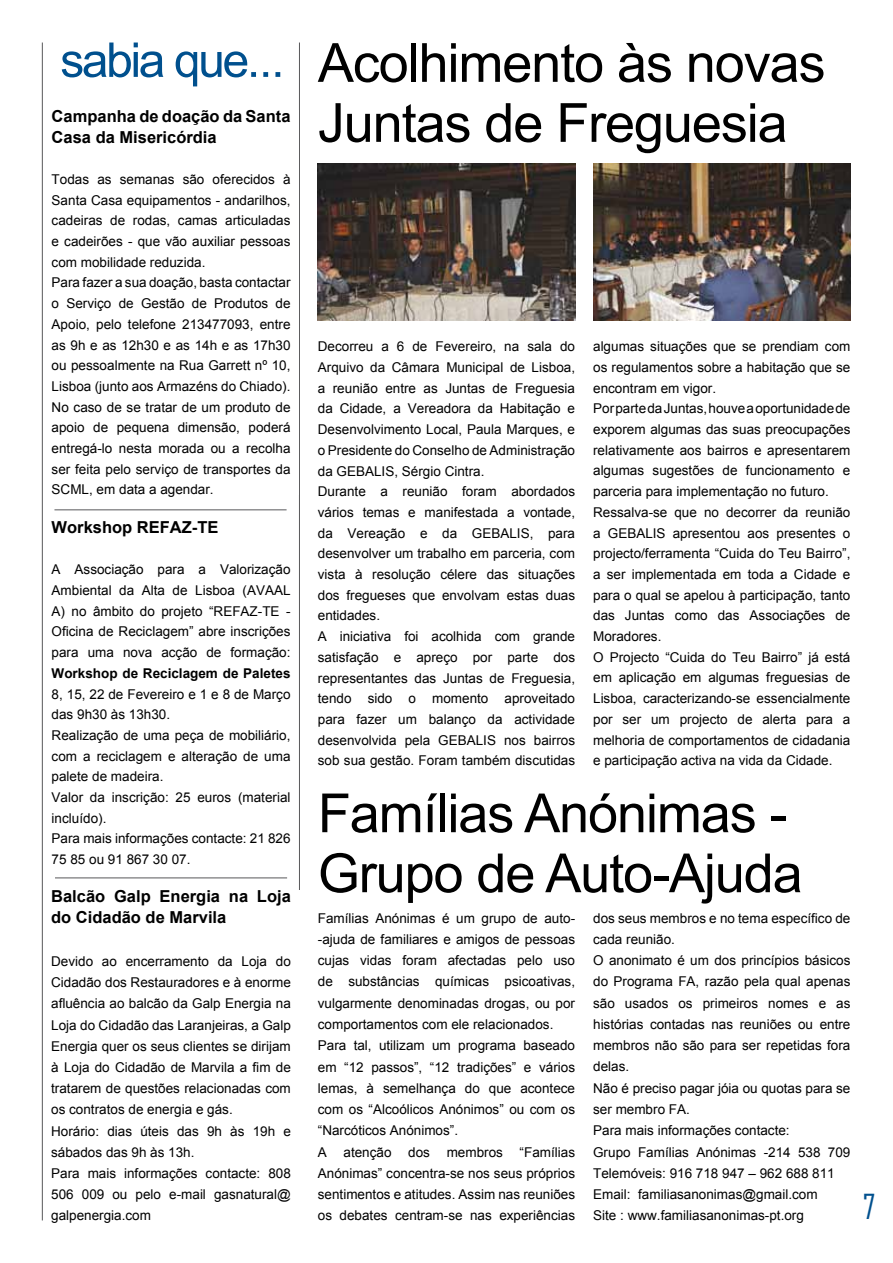
<style>
.page{position:relative;width:893px;height:1263px;background:#fff}
.page>*{position:absolute;margin:0;border:0;box-sizing:border-box;transform-origin:0 0}
.t1{font:54px/60px "Arial";letter-spacing:-.02em;color:#000}
.t2{font:33px "Agency FB";color:#00508e}
.t3{font:700 16.5px/21.1px "Arial";color:#000}
.t4{font:13.5px/20.7px "Arial";color:#000}
.t5{font:700 13.5px "Arial";color:#000}
</style>
<div class="page">
<hr style="left:299px;top:43px;width:1px;height:1177px;background:#58585a">
<hr style="left:42px;top:43px;width:1px;height:1177px;background:#58585a">
<hr style="left:55px;top:877px;width:232px;height:1px;background:#58585a">
<hr style="left:54px;top:509px;width:233px;height:1px;background:#58585a">
<img style="left:318px;top:163px;width:257px;height:157px">
<img style="left:593px;top:163px;width:257px;height:157px">
<svg style="left:62px;top:43px;width:218px;height:43px"></svg>
<p class="t3" style="left:52px;top:106px;width:240px;line-height:20.7px">Campanha de doação da Santa<br>Casa da Misericórdia</p>
<p class="t4" style="left:52px;top:169px;width:240px">Todas as semanas são oferecidos à Santa Casa equipamentos - andarilhos, cadeiras de rodas, camas articuladas e cadeirões - que vão auxiliar pessoas com mobilidade reduzida.<br>Para fazer a sua doação, basta contactar o Serviço de Gestão de Produtos de Apoio, pelo telefone 213477093, entre as 9h e as 12h30 e as 14h e as 17h30 ou pessoalmente na Rua Garrett nº 10, Lisboa (junto aos Armazéns do Chiado).<br>No caso de se tratar de um produto de apoio de pequena dimensão, poderá entregá-lo nesta morada ou a recolha ser feita pelo serviço de transportes da SCML, em data a agendar.</p>
<p class="t3" style="left:52px;top:517px;width:168px">Workshop REFAZ-TE</p>
<p class="t4" style="left:52px;top:559px;width:240px;text-align:justify">A Associação para a Valorização Ambiental da Alta de Lisboa (AVAAL A) no âmbito do projeto “REFAZ-TE - Oficina de Reciclagem” abre inscrições para uma nova acção de formação:</p>
<p class="t5" style="left:52px;top:664px;width:240px">Workshop de Reciclagem de Paletes</p>
<p class="t4" style="left:52px;top:684px;width:240px">8, 15, 22 de Fevereiro e 1 e 8 de Março das 9h30 às 13h30.<br>Realização de uma peça de mobiliário, com a reciclagem e alteração de uma palete de madeira.<br>Valor da inscrição: 25 euros (material incluído).<br>Para mais informações contacte: 21 826<br>75 85 ou 91 867 30 07.</p>
<p class="t3" style="left:51px;top:886px;width:241px">Balcão Galp Energia na Loja do Cidadão de Marvila</p>
<p class="t4" style="left:51px;top:951px;width:241px;line-height:21.1px">Devido ao encerramento da Loja do Cidadão dos Restauradores e à enorme afluência ao balcão da Galp Energia na Loja do Cidadão das Laranjeiras, a Galp Energia quer os seus clientes se dirijam à Loja do Cidadão de Marvila a fim de tratarem de questões relacionadas com os contratos de energia e gás.<br>Horário: dias úteis das 9h às 19h e sábados das 9h às 13h.<br>Para mais informações contacte: 808<br>506 009 ou pelo e-mail gasnatural@ galpenergia.com</p>
<h1 class="t1" style="left:318px;top:33px;width:509px">Acolhimento às novas<br>Juntas de Freguesia</h1>
<p class="t4" style="left:318px;top:336px;width:259px">Decorreu a 6 de Fevereiro, na sala do Arquivo da Câmara Municipal de Lisboa, a reunião entre as Juntas de Freguesia da Cidade, a Vereadora da Habitação e Desenvolvimento Local, Paula Marques, e o Presidente do Conselho de Administração da GEBALIS, Sérgio Cintra.<br>Durante a reunião foram abordados vários temas e manifestada a vontade, da Vereação e da GEBALIS, para desenvolver um trabalho em parceria, com vista à resolução célere das situações dos fregueses que envolvam estas duas entidades.<br>A iniciativa foi acolhida com grande satisfação e apreço por parte dos representantes das Juntas de Freguesia, tendo sido o momento aproveitado para fazer um balanço da actividade desenvolvida pela GEBALIS nos bairros sob sua gestão. Foram também discutidas</p>
<p class="t4" style="left:593px;top:336px;width:259px">algumas situações que se prendiam com os regulamentos sobre a habitação que se encontram em vigor.<br>Por parte da Juntas, houve a oportunidade de exporem algumas das suas preocupações relativamente aos bairros e apresentarem algumas sugestões de funcionamento e parceria para implementação no futuro.<br>Ressalva-se que no decorrer da reunião a GEBALIS apresentou aos presentes o projecto/ferramenta “Cuida do Teu Bairro”, a ser implementada em toda a Cidade e para o qual se apelou à participação, tanto das Juntas como das Associações de Moradores.<br>O Projecto “Cuida do Teu Bairro” já está em aplicação em algumas freguesias de Lisboa, caracterizando-se essencialmente por ser um projecto de alerta para a melhoria de comportamentos de cidadania e participação activa na vida da Cidade.</p>
<h1 class="t1" style="left:318px;top:784px;width:486px">Famílias Anónimas -<br>Grupo de Auto-Ajuda</h1>
<p class="t4" style="left:318px;top:908px;width:258px">Famílias Anónimas é um grupo de auto-</p>
<p class="t4" style="left:322px;top:929px;width:254px">ajuda de familiares e amigos de pessoas</p>
<p class="t4" style="left:318px;top:950px;width:259px">cujas vidas foram afectadas pelo uso</p>
<p class="t4" style="left:318px;top:971px;width:259px">de substâncias químicas psicoativas,</p>
<p class="t4" style="left:318px;top:993px;width:259px">vulgarmente denominadas drogas, ou por</p>
<p class="t4" style="left:318px;top:1014px;width:237px">comportamentos com ele relacionados.</p>
<p class="t4" style="left:318px;top:1035px;width:259px">Para tal, utilizam um programa baseado</p>
<p class="t4" style="left:318px;top:1056px;width:259px">em “12 passos”, “12 tradições” e vários</p>
<p class="t4" style="left:318px;top:1078px;width:259px">lemas, à semelhança do que acontece</p>
<p class="t4" style="left:318px;top:1099px;width:259px">com os “Alcoólicos Anónimos” ou com os</p>
<p class="t4" style="left:318px;top:1120px;width:142px">“Narcóticos Anónimos”.</p>
<p class="t4" style="left:318px;top:1141px;width:259px">A atenção dos membros “Famílias</p>
<p class="t4" style="left:318px;top:1163px;width:259px">Anónimas” concentra-se nos seus próprios</p>
<p class="t4" style="left:318px;top:1184px;width:259px">sentimentos e atitudes. Assim nas reuniões</p>
<p class="t4" style="left:318px;top:1205px;width:259px">os debates centram-se nas experiências</p>
<p class="t4" style="left:593px;top:907px;width:259px;line-height:21.3px">dos seus membros e no tema específico de cada reunião.<br>O anonimato é um dos princípios básicos do Programa FA, razão pela qual apenas são usados os primeiros nomes e as histórias contadas nas reuniões ou entre membros não são para ser repetidas fora delas.<br>Não é preciso pagar jóia ou quotas para se ser membro FA.<br>Para mais informações contacte:<br>Grupo Famílias Anónimas -214 538 709<br>Telemóveis: 916 718 947 – 962 688 811<br>Email: familiasanonimas@gmail.com<br>Site : www.familiasanonimas-pt.org</p>
<h2 class="t2" style="left:863px;top:1186px;width:13px">7</h2>
</div>
